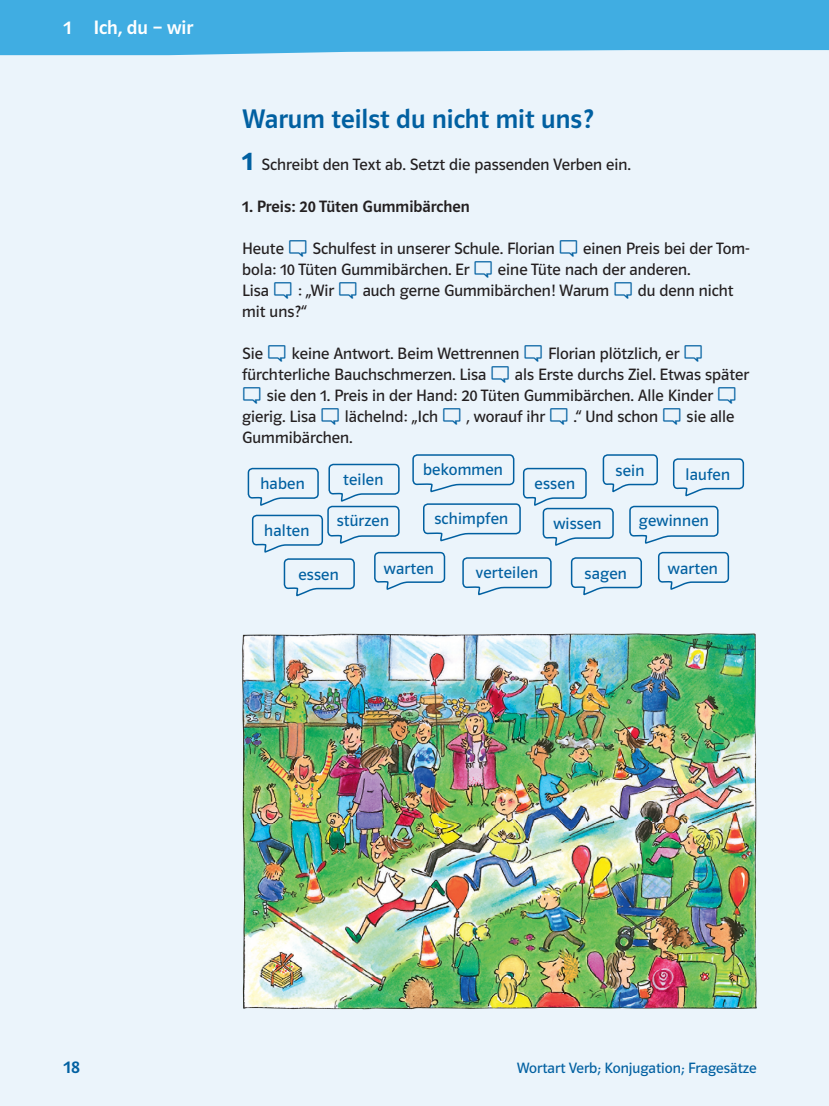
<style>
.page{position:relative;width:829px;height:1106px;background:#fff}
.page>*{position:absolute;margin:0;border:0;box-sizing:border-box;transform-origin:0 0}
.t1{font:27px "Polo ST11 K Krftg";color:#0160a1}
.t2{font:19.5px "Polo ST11 K Krftg";color:#fff}
.t3{font:18px "Polo ST11 K Krftg";color:#0160a1}
.t4{font:16.5px/21px "Polo ST11 K Buch";color:#231f20}
.t5{font:16.5px "Polo ST11 K Buch";letter-spacing:.01em;color:#0160a1}
.t6{font:16.5px "Polo ST11 K Krftg";color:#231f20}
.t7{font:15px "Polo ST11 K Buch";color:#0160a1}
.s1{font-family:"Polo ST11 K Hfett";font-size:27px;color:#0160a1}
.s2{font-family:"Klett Pikto 1.1";font-size:24px;color:#0160a1}
</style>
<div class="page">
<div style="left:0;top:0;width:829px;height:1105px;background:#ebf4fb"></div>
<div style="left:0;top:0;width:829px;height:55px;background:#40ade2"></div>
<img style="left:242px;top:633px;width:515px;height:376px">
<svg style="left:247px;top:454px;width:498px;height:142px"></svg>
<p class="t2" style="left:64px;top:17px;width:131px">1 Ich, du – wir</p>
<h1 class="t1" style="left:242px;top:104px;width:352px">Warum teilst du nicht mit uns?</h1>
<p class="t4" style="left:242px;top:154px;width:390px"><span class="s1">1</span> Schreibt den Text ab. Setzt die passenden Verben ein.</p>
<p class="t6" style="left:242px;top:197px;width:229px">1. Preis: 20 Tüten Gummibärchen</p>
<p class="t4" style="left:242px;top:238px;width:509px">Heute <span class="s2">B</span> Schulfest in unserer Schule. Florian <span class="s2">B</span> einen Preis bei der Tom&shy;bola: 10 Tüten Gummibärchen. Er <span class="s2">B</span> eine Tüte nach der anderen.<br>Lisa <span class="s2">B</span> : „Wir <span class="s2">B</span> auch gerne Gummibärchen! Warum <span class="s2">B</span> du denn nicht mit uns?“</p>
<p class="t4" style="left:242px;top:343px;width:509px">Sie <span class="s2">B</span> keine Antwort. Beim Wettrennen <span class="s2">B</span> Florian plötzlich, er <span class="s2">B </span>fürchterliche Bauchschmerzen. Lisa <span class="s2">B</span> als Erste durchs Ziel. Etwas später <span class="s2">B</span> sie den 1. Preis in der Hand: 20 Tüten Gummibärchen. Alle Kinder <span class="s2">B </span>gierig. Lisa <span class="s2">B</span> lächelnd: „Ich <span class="s2">B</span> , worauf ihr <span class="s2">B</span> .“ Und schon <span class="s2">B</span> sie alle Gummibärchen.</p>
<p class="t5" style="left:343px;top:471px;width:42px">teilen</p>
<p class="t5" style="left:423px;top:460px;width:81px">bekommen</p>
<p class="t5" style="left:616px;top:461px;width:30px">sein</p>
<p class="t5" style="left:685px;top:465px;width:46px">laufen</p>
<p class="t5" style="left:260px;top:475px;width:46px">haben</p>
<p class="t5" style="left:535px;top:475px;width:42px">essen</p>
<p class="t5" style="left:264px;top:521px;width:47px">halten</p>
<p class="t5" style="left:337px;top:512px;width:54px">stürzen</p>
<p class="t5" style="left:434px;top:509px;width:75px">schimpfen</p>
<p class="t5" style="left:298px;top:565px;width:42px">essen</p>
<p class="t5" style="left:384px;top:559px;width:52px">warten</p>
<p class="t5" style="left:476px;top:563px;width:64px">verteilen</p>
<p class="t5" style="left:553px;top:515px;width:50px">wissen</p>
<p class="t5" style="left:639px;top:512px;width:71px">gewinnen</p>
<p class="t5" style="left:668px;top:559px;width:52px">warten</p>
<p class="t5" style="left:585px;top:564px;width:44px">sagen</p>
<p class="t3" style="left:64px;top:1057px;width:18px">18</p>
<p class="t7" style="left:517px;top:1059px;width:242px">Wortart Verb; Konjugation; Fragesätze</p>
</div>
